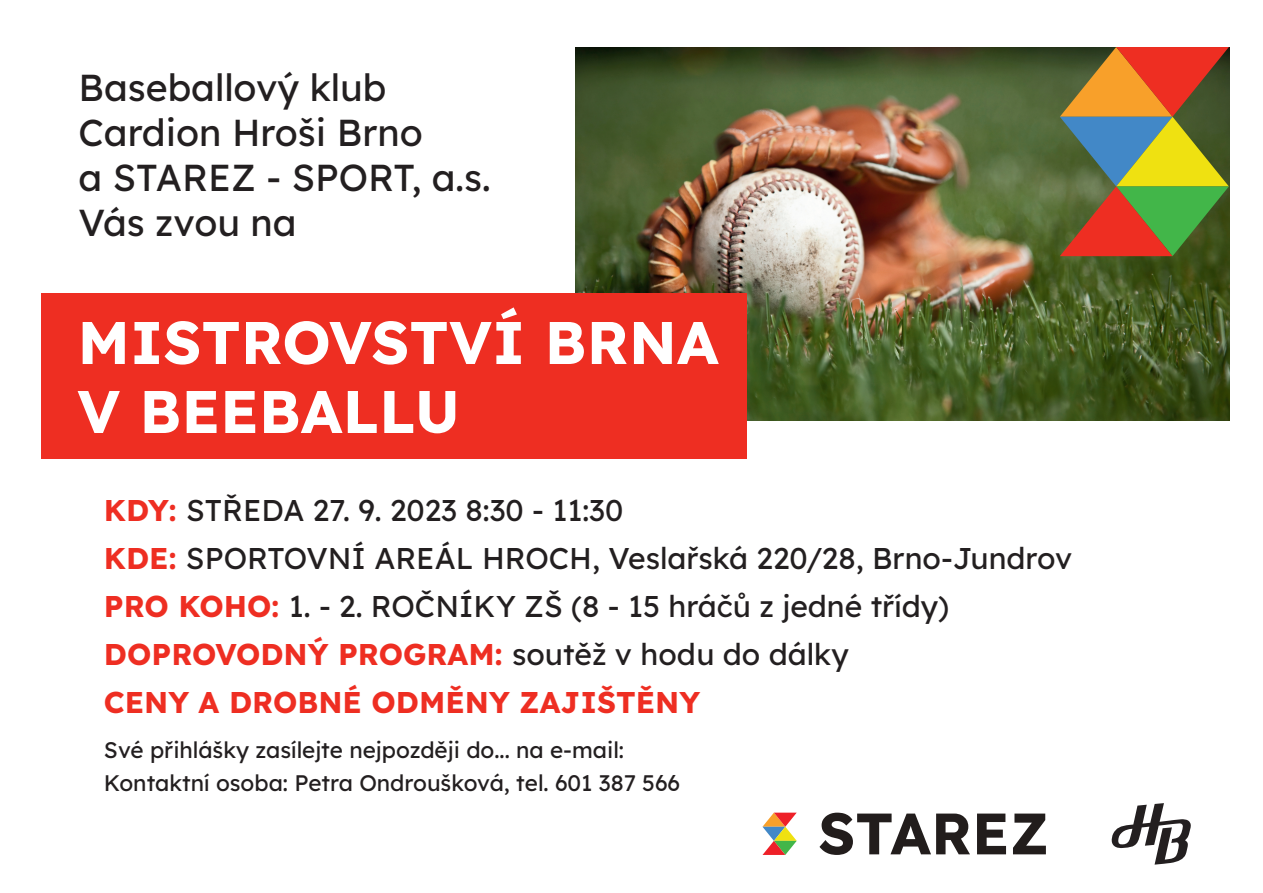
<style>
.page{position:relative;width:1263px;height:893px;background:#fff}
.page>*{position:absolute;margin:0;border:0;box-sizing:border-box;transform-origin:0 0}
.t1{font:700 60px/69px "Lexend";color:#fff}
.t2{font:37.5px/45px "Lexend";color:#231f20}
.t3{font:30px/48px "Lexend";color:#231f20}
.t4{font:22.5px/33px "Lexend";color:#231f20}
.s1{font-weight:700;color:#ee2e22}
</style>
<div class="page">
<img style="left:576px;top:47px;width:653px;height:373px">
<svg style="left:1060px;top:47px;width:169px;height:209px;background:#91753a"></svg>
<svg style="left:762px;top:813px;width:35px;height:42px"></svg>
<svg style="left:819px;top:813px;width:151px;height:42px"></svg>
<svg style="left:977px;top:814px;width:29px;height:40px"></svg>
<svg style="left:1013px;top:814px;width:33px;height:40px"></svg>
<div style="left:42px;top:294px;width:705px;height:165px;background:#ee2e22"></div>
<svg style="left:1112px;top:803px;width:79px;height:62px"></svg>
<p class="t2" style="left:78px;top:64px;width:414px">Baseballový klub<br>Cardion Hroši Brno<br>a STAREZ - SPORT, a.s.<br>Vás zvou na</p>
<h1 class="t1" style="left:77px;top:307px;width:643px">MISTROVSTVÍ BRNA<br>V BEEBALLU</h1>
<p class="t3" style="left:104px;top:485px;width:970px"><span class="s1">KDY:</span> STŘEDA 27. 9. 2023 8:30 - 11:30<br><span class="s1">KDE:</span> SPORTOVNÍ AREÁL HROCH, Veslařská 220/28, Brno-Jundrov <span class="s1">PRO KOHO:</span> 1. - 2. ROČNÍKY ZŠ (8 - 15 hráčů z jedné třídy)<br><span class="s1">DOPROVODNÝ PROGRAM:</span> soutěž v hodu do dálky<br><span class="s1">CENY A DROBNÉ ODMĚNY ZAJIŠTĚNY</span></p>
<p class="t4" style="left:104px;top:733px;width:578px">Své přihlášky zasílejte nejpozději do... na e-mail:<br>Kontaktní osoba: Petra Ondroušková, tel. 601 387 566</p>
</div>
